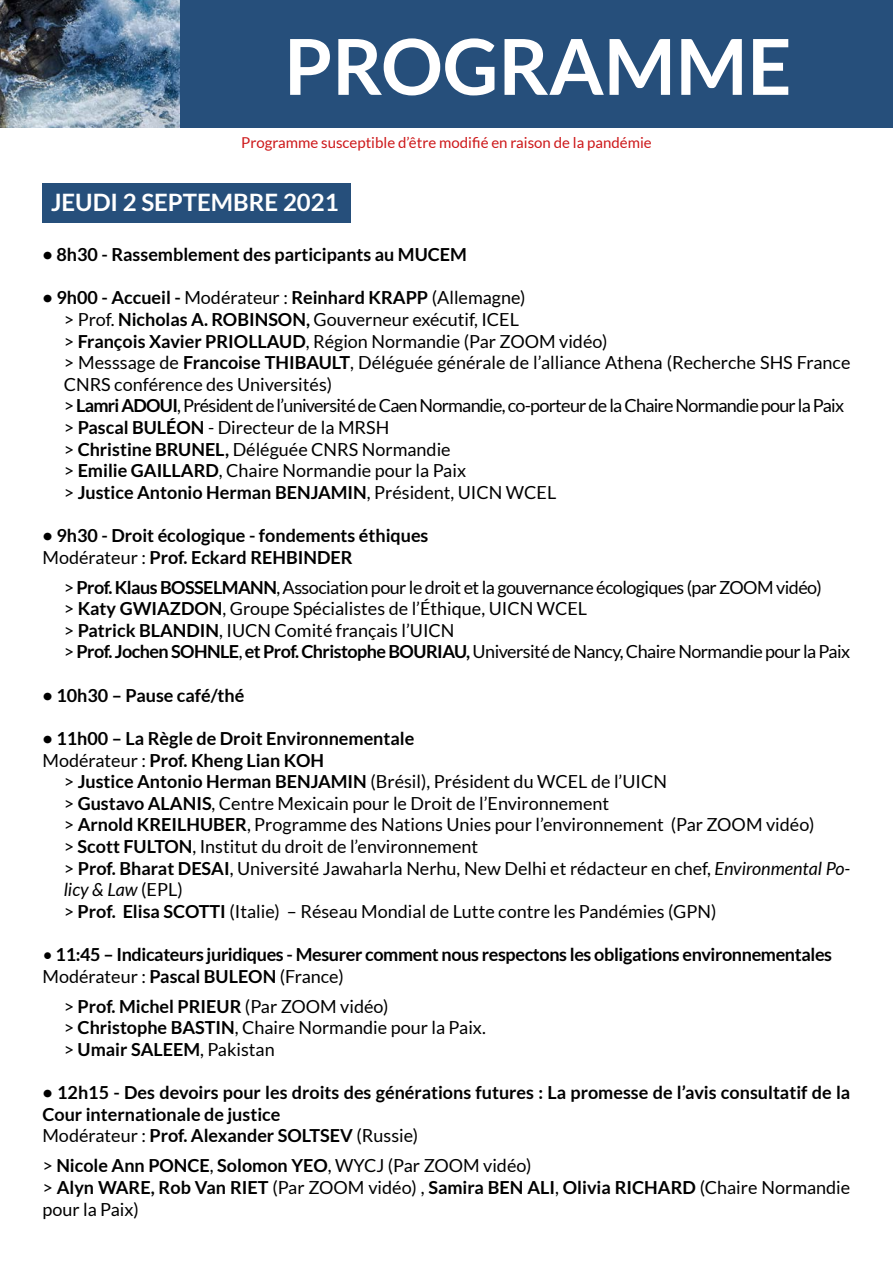
<style>
.page{position:relative;width:893px;height:1263px;background:#fff}
.page>*{position:absolute;margin:0;border:0;box-sizing:border-box;transform-origin:0 0}
.t1{font:700 77.25px "Lato";color:#fff}
.t2{font:700 24px "Lato";color:#fff}
.t3{font:18px/21.6px "Lato";color:#000}
.t4{font:700 18px/21.6px "Lato";color:#000}
.t5{font:18px/21.6px "Lato";letter-spacing:-.03em;color:#000}
.t6{font:700 18px/21.6px "Lato";letter-spacing:-.02em;color:#000}
.t7{font:15px "Lato";color:#cd1719}
.s1{font-weight:700}
.s2{font-weight:400}
.s3{font-style:italic}
</style>
<div class="page">
<div style="left:179px;top:0;width:714px;height:128px;background:#264f7b"></div>
<img style="left:0;top:0;width:179px;height:128px">
<div style="left:43px;top:183px;width:308px;height:40px;background:#264f7b"></div>
<h1 class="t1" style="left:284px;top:22px;width:509px">PROGRAMME</h1>
<p class="t7" style="left:241px;top:135px;width:412px">Programme susceptible d’être modifié en raison de la pandémie</p>
<h2 class="t2" style="left:51px;top:188px;width:289px">JEUDI 2 SEPTEMBRE 2021</h2>
<p class="t4" style="left:43px;top:243px;width:426px">• 8h30 - Rassemblement des participants au MUCEM</p>
<p class="t3" style="left:64px;top:287px;width:788px;text-indent:-21px"><span class="s1">• 9h00 - Accueil -</span> Modérateur : <span class="s1">Reinhard KRAPP</span> (Allemagne)<br>&gt; Prof. <span class="s1">Nicholas A. ROBINSON,</span> Gouverneur exécutif, ICEL<br>&gt; <span class="s1">François Xavier PRIOLLAUD</span>, Région Normandie (Par ZOOM vidéo)<br>&gt; Messsage de <span class="s1">Francoise THIBAULT</span>, Déléguée générale de l’alliance Athena (Recherche SHS France CNRS conférence des Universités)<br>&gt; <span class="s1">Lamri ADOUI</span>, Président de l’université de Caen Normandie, co-porteur de la Chaire Normandie pour la Paix &gt; <span class="s1">Pascal BULÉON</span> - Directeur de la MRSH<br>&gt; <span class="s1">Christine BRUNEL,</span> Déléguée CNRS Normandie<br>&gt; <span class="s1">Emilie GAILLARD</span>, Chaire Normandie pour la Paix<br>&gt; <span class="s1">Justice Antonio Herman BENJAMIN</span>, Président, UICN WCEL</p>
<p class="t4" style="left:43px;top:524px;width:387px">• 9h30 - Droit écologique - fondements éthiques<br><span class="s2">Modérateur :</span> Prof. Eckard REHBINDER</p>
<p class="t5" style="left:64px;top:576px;width:788px">&gt; <span class="s1">Prof. Klaus BOSSELMANN</span>, Association pour le droit et la gouvernance écologiques (par ZOOM vidéo)<br>&gt; <span class="s1">Katy GWIAZDON</span>, Groupe Spécialistes de l’Éthique, UICN WCEL<br>&gt; <span class="s1">Patrick BLANDIN</span>, IUCN Comité français l’UICN<br>&gt; <span class="s1">Prof. Jochen SOHNLE</span>, <span class="s1">et Prof. Christophe BOURIAU,</span> Université de Nancy, Chaire Normandie pour la Paix</p>
<p class="t4" style="left:43px;top:684px;width:203px">• 10h30 – Pause café/thé</p>
<p class="t4" style="left:43px;top:727px;width:373px">• 11h00 – La Règle de Droit Environnementale<br><span class="s2">Modérateur :</span> Prof. Kheng Lian KOH</p>
<p class="t3" style="left:64px;top:771px;width:788px">&gt; <span class="s1">Justice Antonio Herman BENJAMIN</span> (Brésil), Président du WCEL de l’UICN<br>&gt; <span class="s1">Gustavo ALANIS</span>, Centre Mexicain pour le Droit de l’Environnement<br>&gt; <span class="s1">Arnold KREILHUBER</span>, Programme des Nations Unies pour l’environnement (Par ZOOM vidéo)<br>&gt; <span class="s1">Scott FULTON</span>, Institut du droit de l’environnement<br>&gt; <span class="s1">Prof. Bharat DESAI</span>, Université Jawaharla Nerhu, New Delhi et rédacteur en chef, <span class="s3">Environmental Po&shy;licy &amp; Law</span> (EPL)<br>&gt; <span class="s1">Prof. Elisa SCOTTI</span> (Italie) – Réseau Mondial de Lutte contre les Pandémies (GPN)</p>
<p class="t6" style="left:42px;top:943px;width:791px"><span class="s2">•</span> 11:45 – Indicateurs juridiques - Mesurer comment nous respectons les obligations environnementales<br><span class="s2">Modérateur :</span> Pascal BULEON <span class="s2">(France)</span></p>
<p class="t3" style="left:64px;top:995px;width:424px">&gt; <span class="s1">Prof. Michel PRIEUR</span> (Par ZOOM vidéo)<br>&gt; <span class="s1">Christophe BASTIN</span>, Chaire Normandie pour la Paix. &gt; <span class="s1">Umair SALEEM</span>, Pakistan</p>
<p class="t4" style="left:42px;top:1081px;width:809px">• 12h15 - Des devoirs pour les droits des générations futures : La promesse de l’avis consultatif de la<br>Cour internationale de justice<br><span class="s2">Modérateur :</span> Prof. Alexander SOLTSEV <span class="s2">(Russie)</span></p>
<p class="t4" style="left:42px;top:1155px;width:809px"><span class="s2">&gt;</span> Nicole Ann PONCE<span class="s2">,</span> Solomon YEO<span class="s2">, WYCJ (Par ZOOM vidéo)<br>&gt;</span> Alyn WARE, Rob Van RIET <span class="s2">(Par ZOOM vidéo) ,</span> Samira BEN ALI<span class="s2">,</span> Olivia RICHARD <span class="s2">(Chaire Normandie pour la Paix)</span></p>
</div>
